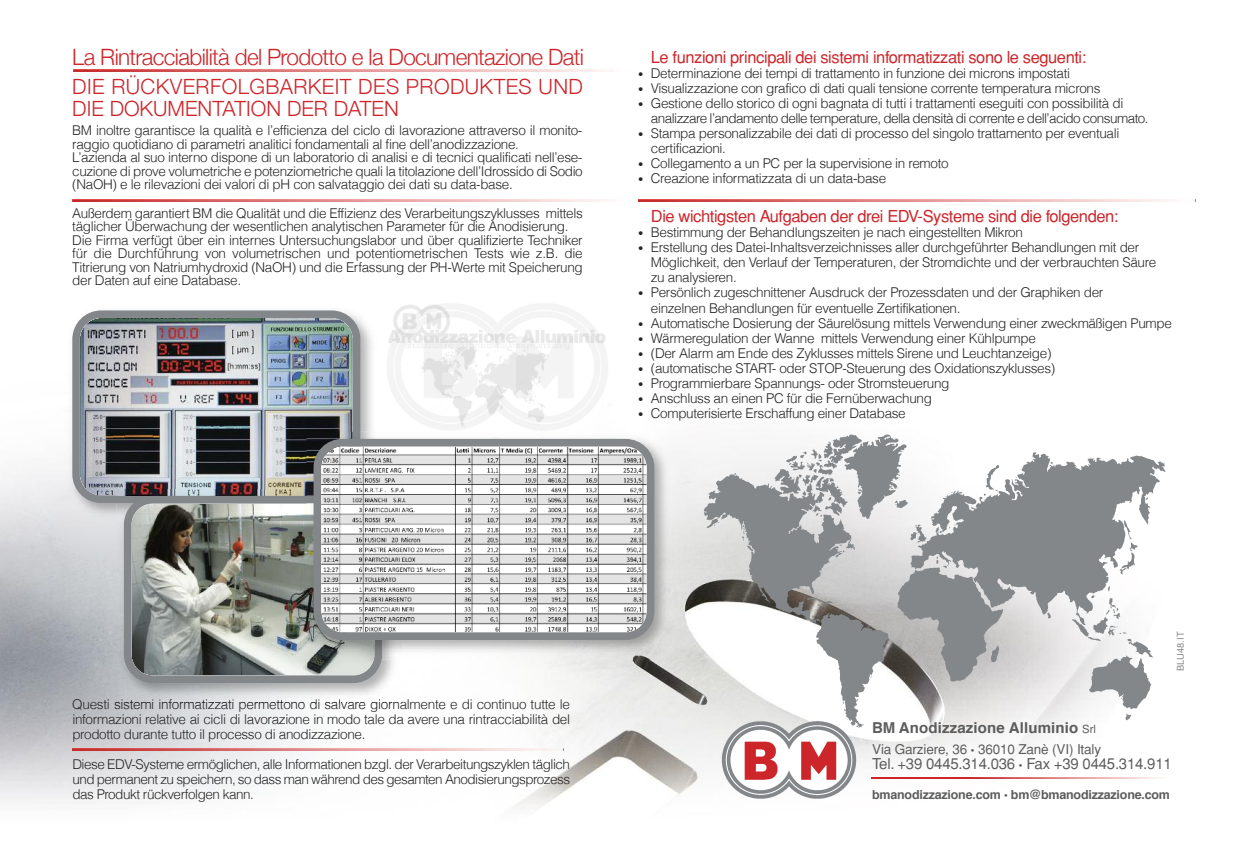
<style>
.page{position:relative;width:1255px;height:842px;background:#fff}
.page>*{position:absolute;margin:0;border:0;box-sizing:border-box;transform-origin:0 0}
.t1{font:300 22.5px "Helvetica Neue";letter-spacing:-.03em;color:#cc262b}
.t2{font:300 21px/22.5px "Helvetica Neue";letter-spacing:.02em;color:#cc262b}
.t3{font:16.5px "Helvetica";letter-spacing:-.025em;color:#cc262b}
.t4{font:15px "Helvetica";letter-spacing:-.015em;color:#5d5c5d}
.t5{font:700 15px "Helvetica";letter-spacing:.01em;color:#5d5c5d}
.t6{font:300 13.5px/15px "Helvetica";letter-spacing:-.025em;color:#272627}
.t7{font:13.5px "Helvetica";letter-spacing:-.01em;color:#5d5c5d}
.t8{font:700 12.45px "Helvetica";letter-spacing:-.015em;color:#5d5c5d}
.t9{font:9.3px "Helvetica";color:#84878a}
.s1{font-size:10.5px}
.s2{font-weight:400;font-size:11.25px}
.s3{font-weight:400;font-size:10.5px}
</style>
<div class="page">
<img style="left:0;top:199px;width:1196px;height:610px">
<img style="left:721px;top:798px;width:136px;height:3px">
<img style="left:638px;top:199px;width:557px;height:2px">
<img style="left:72px;top:199px;width:558px;height:2px">
<img style="left:73px;top:69px;width:529px;height:3px">
<img style="left:72px;top:748px;width:491px;height:2px">
<img style="left:66px;top:304px;width:313px;height:219px">
<img style="left:72px;top:310px;width:288px;height:193px">
<img style="left:117px;top:523px;width:285px;height:179px">
<img style="left:117px;top:496px;width:7px;height:7px">
<img style="left:117px;top:489px;width:196px;height:7px">
<svg style="left:124px;top:496px;width:258px;height:187px;background:#8a8e88"></svg>
<img style="left:379px;top:432px;width:293px;height:228px">
<img style="left:360px;top:432px;width:19px;height:7px">
<img style="left:353px;top:432px;width:7px;height:7px">
<img style="left:306px;top:432px;width:47px;height:57px">
<img style="left:382px;top:640px;width:20px;height:20px">
<img style="left:306px;top:489px;width:7px;height:6px">
<img style="left:306px;top:503px;width:68px;height:157px">
<svg style="left:313px;top:439px;width:341px;height:201px"></svg>
<img style="left:384px;top:301px;width:227px;height:132px">
<img style="left:672px;top:361px;width:517px;height:437px">
<h1 class="t1" style="left:72px;top:43px;width:513px">La Rintracciabilità del Prodotto e la Documentazione Dati</h1>
<h2 class="t2" style="left:72px;top:74px;width:512px">DIE RÜCKVERFOLGBARKEIT DES PRODUKTES UND<br>DIE DOKUMENTATION DER DATEN</h2>
<p class="t6" style="left:72px;top:125px;width:512px;line-height:13.5px">BM inoltre garantisce la qualità e l’efficienza del ciclo di lavorazione attraverso il monito&shy;raggio quotidiano di parametri analitici fondamentali al fine dell’anodizzazione.<br>L’azienda al suo interno dispone di un laboratorio di analisi e di tecnici qualificati nell’ese&shy;cuzione di prove volumetriche e potenziometriche quali la titolazione dell’Idrossido di Sodio (NaOH) e le rilevazioni dei valori di pH con salvataggio dei dati su data-base.</p>
<p class="t6" style="left:72px;top:207px;width:512px;line-height:13.5px">Außerdem garantiert BM die Qualität und die Effizienz des Verarbeitungszyklusses mittels täglicher Überwachung der wesentlichen analytischen Parameter für die Anodisierung.<br>Die Firma verfügt über ein internes Untersuchungslabor und über qualifizierte Techniker für die Durchführung von volumetrischen und potentiometrischen Tests wie z.B. die Titrierung von Natriumhydroxid (NaOH) und die Erfassung der PH-Werte mit Speicherung der Daten auf eine Database.</p>
<p class="t3" style="left:651px;top:48px;width:437px">Le funzioni principali dei sistemi informatizzati sono le seguenti:</p>
<p class="t6" style="left:638px;top:67px;width:433px"><span class="s1">•</span> Determinazione dei tempi di trattamento in funzione dei microns impostati</p>
<p class="t6" style="left:638px;top:82px;width:464px"><span class="s1">•</span> Visualizzazione con grafico di dati quali tensione corrente temperatura microns</p>
<p class="t6" style="left:651px;top:97px;width:499px;text-indent:-13px"><span class="s1">•</span> Gestione dello storico di ogni bagnata di tutti i trattamenti eseguiti con possibilità di analizzare l’andamento delle temperature, della densità di corrente e dell’acido consumato.</p>
<p class="t6" style="left:651px;top:127px;width:470px;text-indent:-13px"><span class="s1">•</span> Stampa personalizzabile dei dati di processo del singolo trattamento per eventuali certificazioni.</p>
<p class="t6" style="left:638px;top:157px;width:312px"><span class="s1">•</span> Collegamento a un PC per la supervisione in remoto</p>
<p class="t6" style="left:638px;top:172px;width:249px"><span class="s1">•</span> Creazione informatizzata di un data-base</p>
<p class="t3" style="left:651px;top:207px;width:469px">Die wichtigsten Aufgaben der drei EDV-Systeme sind die folgenden:</p>
<p class="t6" style="left:638px;top:226px;width:386px"><span class="s1">•</span> Bestimmung der Behandlungszeiten je nach eingestellten Mikron</p>
<p class="t6" style="left:651px;top:241px;width:507px;text-indent:-13px"><span class="s1">•</span> Erstellung des Datei-Inhaltsverzeichnisses aller durchgeführter Behandlungen mit der<br>Möglichkeit, den Verlauf der Temperaturen, der Stromdichte und der verbrauchten Säure zu analysieren.</p>
<p class="t6" style="left:651px;top:286px;width:454px;text-indent:-13px"><span class="s1">•</span> Persönlich zugeschnittener Ausdruck der Prozessdaten und der Graphiken der einzelnen Behandlungen für eventuelle Zertifikationen.</p>
<p class="t6" style="left:638px;top:316px;width:535px"><span class="s1">•</span> Automatische Dosierung der Säurelösung mittels Verwendung einer zweckmäßigen Pumpe</p>
<p class="t6" style="left:638px;top:331px;width:399px"><span class="s1">•</span> Wärmeregulation der Wanne mittels Verwendung einer Kühlpumpe</p>
<p class="t6" style="left:638px;top:346px;width:415px"><span class="s1">•</span> (Der Alarm am Ende des Zyklusses mittels Sirene und Leuchtanzeige)</p>
<p class="t6" style="left:638px;top:361px;width:419px"><span class="s1">•</span> (automatische START- oder STOP-Steuerung des Oxidationszyklusses)</p>
<p class="t6" style="left:638px;top:376px;width:313px"><span class="s1">•</span> Programmierbare Spannungs- oder Stromsteuerung</p>
<p class="t6" style="left:638px;top:391px;width:295px"><span class="s1">•</span> Anschluss an einen PC für die Fernüberwachung</p>
<p class="t6" style="left:638px;top:406px;width:269px"><span class="s1">•</span> Computerisierte Erschaffung einer Database</p>
<p class="t6" style="left:72px;top:698px;width:499px;text-align:justify">Questi sistemi informatizzati permettono di salvare giornalmente e di continuo tutte le informazioni relative ai cicli di lavorazione in modo tale da avere una rintracciabilità del prodotto durante tutto il processo di anodizzazione.</p>
<p class="t6" style="left:72px;top:758px;width:499px;text-align:justify">Diese EDV-Systeme ermöglichen, alle Informationen bzgl. der Verarbeitungszyklen täglich und permanent zu speichern, so dass man während des gesamten Anodisierungsprozess das Produkt rückverfolgen kann.</p>
<p class="t9" style="left:1175px;top:671px;width:41px;rotate:-90deg">BLU48.IT</p>
<p class="t5" style="left:872px;top:722px;width:225px">BM Anodizzazione Alluminio <span class="s2">Srl</span></p>
<p class="t7" style="left:872px;top:741px;width:230px">Via Garziere, 36 <span class="s1">•</span> 36010 Zanè (VI) Italy</p>
<p class="t4" style="left:872px;top:755px;width:301px">Tel. +39 0445.314.036 <span class="s1">•</span> Fax +39 0445.314.911</p>
<p class="t8" style="left:872px;top:789px;width:299px">bmanodizzazione.com <span class="s3">•</span> bm@bmanodizzazione.com</p>
</div>
